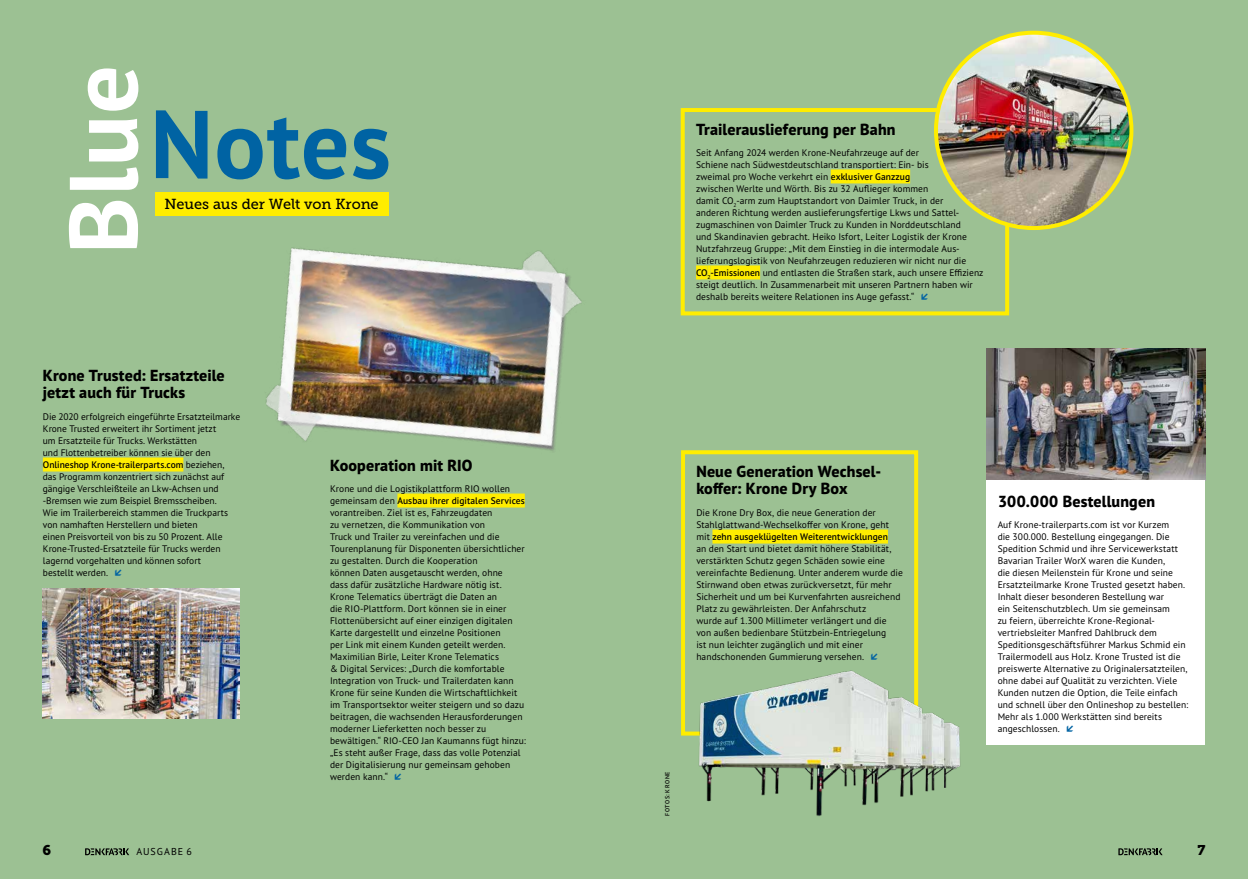
<style>
.page{position:relative;width:1248px;height:879px;background:#fff}
.page>*{position:absolute;margin:0;border:0;box-sizing:border-box;transform-origin:0 0}
.t1{font:700 96px "PT Sans";letter-spacing:.01em;color:#0063a3}
.t2{font:700 96px "PT Sans";color:#fff}
.t3{font:800 16px/17.6px "PT Sans Pro";letter-spacing:.01em;color:#000}
.t4{font:14.5px "Museo Slab 500";letter-spacing:-.005em;color:#000}
.t5{font:14px "Museo Slab 900";color:#000}
.t6{font:10px "PT Sans Pro";letter-spacing:.095em;color:#000}
.t7{font:9.5px/12px "PT Sans Pro";letter-spacing:.005em;color:#000}
.t8{font:600 6px "PT Sans Pro";letter-spacing:.1em;color:#000}
.s1{font-weight:600}
</style>
<div class="page">
<div style="left:0;top:0;width:1247px;height:879px;background:#9cc193"></div>
<img style="left:43px;top:588px;width:196px;height:131px">
<img style="left:986px;top:349px;width:219px;height:132px">
<img style="left:266px;top:209px;width:316px;height:242px">
<div style="left:986px;top:481px;width:219px;height:264px;background:#fff"></div>
<div style="left:397px;top:493px;width:128px;height:14px;background:#ffed00"></div>
<div style="left:830px;top:169px;width:80px;height:14px;background:#ffed00"></div>
<div style="left:696px;top:265px;width:11px;height:14px;background:#ffed00"></div>
<hr style="left:707px;top:265px;width:3px;height:14px;background:#ffed00">
<div style="left:710px;top:265px;width:50px;height:14px;background:#ffed00"></div>
<div style="left:680px;top:108px;width:329px;height:207px;border:4px solid #ffed00"></div>
<div style="left:712px;top:529px;width:175px;height:14px;background:#ffed00"></div>
<div style="left:681px;top:450px;width:237px;height:285px;border:4px solid #ffed00"></div>
<div style="left:43px;top:457px;width:140px;height:14px;background:#ffed00"></div>
<div style="left:155px;top:192px;width:233px;height:24px;background:#ffed00"></div>
<img style="left:692px;top:668px;width:268px;height:148px">
<img style="left:935px;top:33px;width:196px;height:195px;border-radius:98px">
<div style="left:933px;top:31px;width:200px;height:199px;border:4px solid #ffed00;border-radius:50%"></div>
<svg style="left:85px;top:848px;width:44px;height:7px"></svg>
<svg style="left:1118px;top:848px;width:44px;height:7px"></svg>
<h1 class="t2" style="left:39px;top:254px;width:190px;rotate:-90deg">Blue</h1>
<h1 class="t1" style="left:150px;top:81px;width:242px">Notes</h1>
<h3 class="t4" style="left:164px;top:196px;width:216px">Neues aus der Welt von Krone</h3>
<h2 class="t3" style="left:696px;top:120px;width:201px">Trailerauslieferung per Bahn</h2>
<p class="t7" style="left:696px;top:146px;width:289px">Seit Anfang 2024 werden Krone-Neufahrzeuge auf der<br>Schiene nach Südwestdeutschland transportiert: Ein- bis<br>zweimal pro Woche verkehrt ein <span class="s1">exklusiver Ganzzug<br></span>zwischen Werlte und Wörth. Bis zu 32 Auflieger kommen<br>damit CO<sub>2</sub>-arm zum Hauptstandort von Daimler Truck, in der<br>anderen Richtung werden auslieferungsfertige Lkws und Sattel&shy;zugmaschinen von Daimler Truck zu Kunden in Norddeutschland<br>und Skandinavien gebracht. Heiko Isfort, Leiter Logistik der Krone Nutzfahrzeug Gruppe: „Mit dem Einstieg in die intermodale Aus&shy;lieferungslogistik von Neufahrzeugen reduzieren wir nicht nur die <span class="s1">CO</span><sub>2</sub><span class="s1">-Emissionen</span> und entlasten die Straßen stark, auch unsere Effizienz steigt deutlich. In Zusammenarbeit mit unseren Partnern haben wir deshalb bereits weitere Relationen ins Auge gefasst.“</p>
<h2 class="t3" style="left:43px;top:366px;width:183px">Krone Trusted: Ersatzteile jetzt auch für Trucks</h2>
<p class="t7" style="left:43px;top:410px;width:199px">Die 2020 erfolgreich eingeführte Ersatzteilmarke Krone Trusted erweitert ihr Sortiment jetzt<br>um Ersatzteile für Trucks. Werkstätten<br>und Flottenbetreiber können sie über den <span class="s1">Onlineshop Krone-trailerparts.com</span> beziehen, das Programm konzentriert sich zunächst auf gängige Verschleißteile an Lkw-Achsen und -Bremsen wie zum Beispiel Bremsscheiben.<br>Wie im Trailerbereich stammen die Truckparts von namhaften Herstellern und bieten<br>einen Preisvorteil von bis zu 50 Prozent. Alle Krone-Trusted-Ersatzteile für Trucks werden lagernd vorgehalten und können sofort<br>bestellt werden.</p>
<h2 class="t3" style="left:330px;top:456px;width:144px">Kooperation mit RIO</h2>
<p class="t7" style="left:330px;top:482px;width:197px">Krone und die Logistikplattform RIO wollen gemeinsam den <span class="s1">Ausbau ihrer digitalen Services </span>vorantreiben. Ziel ist es, Fahrzeugdaten<br>zu vernetzen, die Kommunikation von<br>Truck und Trailer zu vereinfachen und die Tourenplanung für Disponenten übersichtlicher zu gestalten. Durch die Kooperation<br>können Daten ausgetauscht werden, ohne<br>dass dafür zusätzliche Hardware nötig ist.<br>Krone Telematics überträgt die Daten an<br>die RIO-Plattform. Dort können sie in einer Flottenübersicht auf einer einzigen digitalen Karte dargestellt und einzelne Positionen<br>per Link mit einem Kunden geteilt werden.<br>Maximilian Birle, Leiter Krone Telematics<br>&amp; Digital Services: „Durch die komfortable Integration von Truck- und Trailerdaten kann Krone für seine Kunden die Wirtschaftlichkeit im Transportsektor weiter steigern und so dazu beitragen, die wachsenden Herausforderungen moderner Lieferketten noch besser zu bewältigen.“ RIO-CEO Jan Kaumanns fügt hinzu: „Es steht außer Frage, dass das volle Potenzial der Digitalisierung nur gemeinsam gehoben werden kann.“</p>
<h2 class="t3" style="left:997px;top:492px;width:159px">300.000 Bestellungen</h2>
<h2 class="t3" style="left:696px;top:462px;width:186px">Neue Generation Wechsel&shy;koffer: Krone Dry Box</h2>
<p class="t7" style="left:696px;top:506px;width:208px">Die Krone Dry Box, die neue Generation der Stahlglattwand-Wechselkoffer von Krone, geht mit <span class="s1">zehn ausgeklügelten Weiterentwicklungen<br></span>an den Start und bietet damit höhere Stabilität, verstärkten Schutz gegen Schäden sowie eine vereinfachte Bedienung. Unter anderem wurde die Stirnwand oben etwas zurückversetzt, für mehr Sicherheit und um bei Kurvenfahrten ausreichend Platz zu gewährleisten. Der Anfahrschutz<br>wurde auf 1.300 Millimeter verlängert und die von außen bedienbare Stützbein-Entriegelung<br>ist nun leichter zugänglich und mit einer handschonenden Gummierung versehen.</p>
<p class="t7" style="left:997px;top:518px;width:192px">Auf Krone-trailerparts.com ist vor Kurzem<br>die 300.000. Bestellung eingegangen. Die Spedition Schmid und ihre Servicewerkstatt Bavarian Trailer WorX waren die Kunden,<br>die diesen Meilenstein für Krone und seine Ersatzteilmarke Krone Trusted gesetzt haben.<br>Inhalt dieser besonderen Bestellung war<br>ein Seitenschutzblech. Um sie gemeinsam<br>zu feiern, überreichte Krone-Regional&shy;vertriebsleiter Manfred Dahlbruck dem Speditionsgeschäftsführer Markus Schmid ein Trailermodell aus Holz. Krone Trusted ist die preiswerte Alternative zu Originalersatzteilen, ohne dabei auf Qualität zu verzichten. Viele Kunden nutzen die Option, die Teile einfach und schnell über den Onlineshop zu bestellen:<br>Mehr als 1.000 Werkstätten sind bereits angeschlossen.</p>
<p class="t8" style="left:663px;top:816px;width:46px;rotate:-90deg">FOTOS: KRONE</p>
<h3 class="t5" style="left:43px;top:842px;width:10px">6</h3>
<p class="t6" style="left:136px;top:845px;width:57px">AUSGABE 6</p>
<h3 class="t5" style="left:1197px;top:842px;width:9px">7</h3>
</div>
